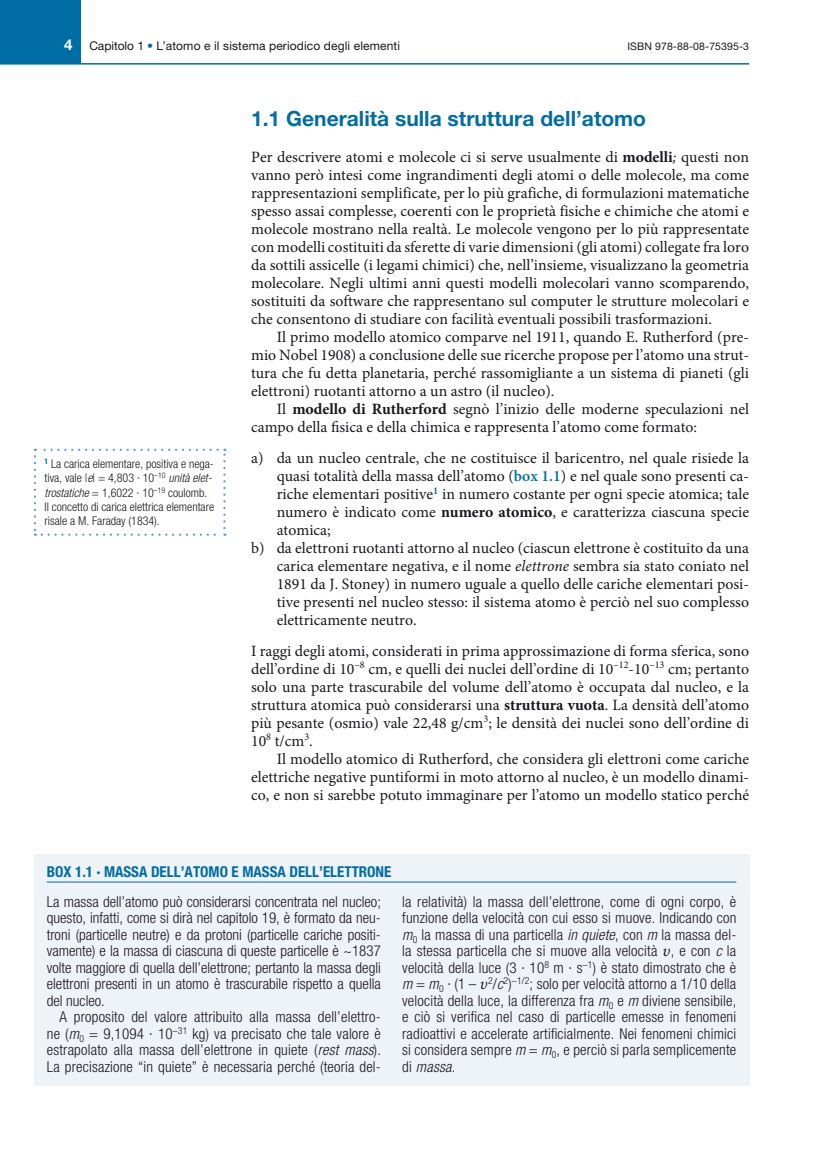
<style>
.page{position:relative;width:830px;height:1149px;background:#fff}
.page>*{position:absolute;margin:0;border:0;box-sizing:border-box;transform-origin:0 0}
.t1{font:700 21px "Helvetica Neue LT Std";color:#006ea4}
.t2{font:15.75px/18px "Minion Pro";color:#1a171c;text-align:justify}
.t3{font:300 condensed 15px/16.5px "Helvetica Neue LT Std";letter-spacing:.015em;color:#1a171c;text-align:justify}
.t4{font:700 condensed 15px "Helvetica Neue LT Std";color:#006ea4}
.t5{font:300 condensed 12px/14.2px "Helvetica Neue LT Std";color:#1a171c}
.t6{font:12px "Helvetica Neue LT Std";letter-spacing:.01em;color:#1a171c}
.t7{font:10.5px "Helvetica Neue LT Std";letter-spacing:.01em;color:#1a171c}
.s1{font-weight:700;font-size:15px;color:#fff}
.s2{color:#006ea4}
.s3{font-style:italic}
.s4{font-weight:700}
.s5{font-weight:600;color:#006ea4}
.s6{font-family:"Minion Pro";font-weight:400;font-style:italic;font-stretch:normal;font-size:16.5px}
</style>
<div class="page">
<div style="left:0;top:0;width:81px;height:64px;background:#006ea4"></div>
<hr style="left:0;top:63px;width:748px;height:2px;background:#006ea4">
<svg style="left:34px;top:448px;width:191px;height:87px"></svg>
<div style="left:34px;top:853px;width:714px;height:231px;background:#eef3f8"></div>
<hr style="left:47px;top:881px;width:689px;height:1px;background:#006ea4">
<p class="t6" style="left:64px;top:41px;width:337px"><span class="s1">4</span> Capitolo 1 <span class="s2">•</span> L’atomo e il sistema periodico degli elementi</p>
<p class="t7" style="left:627px;top:43px;width:123px">ISBN 978-88-08-75395-3</p>
<p class="t5" style="left:45px;top:458px;width:171px"><sup>1</sup> La carica elementare, positiva e nega&shy;tiva, vale |<span class="s3">e</span>| = 4,803 · 10<sup>–10</sup> <span class="s3">unità elet&shy;trostatiche</span> = 1,6022 · 10<sup>–19</sup> coulomb.<br>Il concetto di carica elettrica elementare risale a M. Faraday (1834).</p>
<h1 class="t1" style="left:251px;top:111px;width:396px">1.1 Generalità sulla struttura dell’atomo</h1>
<p class="t2" style="left:251px;top:149px;width:499px">Per descrivere atomi e molecole ci si serve usualmente di <span class="s4">modelli</span><span class="s3">;</span> questi non vanno però intesi come ingrandimenti degli atomi o delle molecole, ma come rappresentazioni semplificate, per lo più grafiche, di formulazioni matematiche spesso assai complesse, coerenti con le proprietà fisiche e chimiche che atomi e molecole mostrano nella realtà. Le molecole vengono per lo più rappresentate con modelli costituiti da sferette di varie dimensioni (gli atomi) collegate fra loro da sottili assicelle (i legami chimici) che, nell’insieme, visualizzano la geometria molecolare. Negli ultimi anni questi modelli molecolari vanno scomparendo, sostituiti da software che rappresentano sul computer le strutture molecolari e che consentono di studiare con facilità eventuali possibili trasformazioni.</p>
<p class="t2" style="left:251px;top:329px;width:499px;text-indent:26px">Il primo modello atomico comparve nel 1911, quando E. Rutherford (pre&shy;mio Nobel 1908) a conclusione delle sue ricerche propose per l’atomo una strut&shy;tura che fu detta planetaria, perché rassomigliante a un sistema di pianeti (gli elettroni) ruotanti attorno a un astro (il nucleo).</p>
<p class="t2" style="left:251px;top:401px;width:499px;text-indent:26px">Il <span class="s4">modello di Rutherford</span> segnò l’inizio delle moderne speculazioni nel campo della fisica e della chimica e rappresenta l’atomo come formato:</p>
<p class="t2" style="left:251px;top:450px;width:499px">a) da un nucleo centrale, che ne costituisce il baricentro, nel quale risiede la</p>
<p class="t2" style="left:276px;top:468px;width:473px">quasi totalità della massa dell’atomo (<span class="s5">box 1.1</span>) e nel quale sono presenti ca-</p>
<p class="t2" style="left:276px;top:486px;width:474px">riche elementari positive<sup>1</sup> in numero costante per ogni specie atomica; tale</p>
<p class="t2" style="left:276px;top:504px;width:473px">numero è indicato come <span class="s4">numero atomico</span>, e caratterizza ciascuna specie</p>
<p class="t2" style="left:276px;top:522px;width:56px">atomica;</p>
<p class="t2" style="left:251px;top:540px;width:499px">b) da elettroni ruotanti attorno al nucleo (ciascun elettrone è costituito da una</p>
<p class="t2" style="left:276px;top:558px;width:473px">carica elementare negativa, e il nome <span class="s3">elettrone</span> sembra sia stato coniato nel</p>
<p class="t2" style="left:276px;top:576px;width:473px">1891 da J. Stoney) in numero uguale a quello delle cariche elementari posi-</p>
<p class="t2" style="left:276px;top:594px;width:473px">tive presenti nel nucleo stesso: il sistema atomo è perciò nel suo complesso</p>
<p class="t2" style="left:276px;top:612px;width:141px">elettricamente neutro.</p>
<p class="t2" style="left:251px;top:642px;width:499px">I raggi degli atomi, considerati in prima approssimazione di forma sferica, sono dell’ordine di 10<sup>–8</sup> cm, e quelli dei nuclei dell’ordine di 10<sup>–12</sup>-10<sup>–13</sup> cm; pertanto solo una parte trascurabile del volume dell’atomo è occupata dal nucleo, e la struttura atomica può considerarsi una <span class="s4">struttura vuota</span>. La densità dell’atomo più pesante (osmio) vale 22,48 g/cm<sup>3</sup>; le densità dei nuclei sono dell’ordine di 10<sup>8</sup> t/cm<sup>3</sup>.</p>
<p class="t2" style="left:251px;top:750px;width:499px;text-indent:26px">Il modello atomico di Rutherford, che considera gli elettroni come cariche elettriche negative puntiformi in moto attorno al nucleo, è un modello dinami&shy;co, e non si sarebbe potuto immaginare per l’atomo un modello statico perché</p>
<p class="t4" style="left:47px;top:863px;width:346px">BOX 1.1 ∙ MASSA DELL’ATOMO E MASSA DELL’ELETTRONE</p>
<p class="t3" style="left:47px;top:894px;width:335px">La massa dell’atomo può considerarsi concentrata nel nucleo; questo, infatti, come si dirà nel capitolo 19, è formato da neu&shy;troni (particelle neutre) e da protoni (particelle cariche positi&shy;vamente) e la massa di ciascuna di queste particelle è ~1837 volte maggiore di quella dell’elettrone; pertanto la massa degli elettroni presenti in un atomo è trascurabile rispetto a quella del nucleo.</p>
<p class="t3" style="left:47px;top:1010px;width:335px;text-indent:13px">A proposito del valore attribuito alla massa dell’elettro&shy;ne (<span class="s3">m</span><sub>0</sub> = 9,1094 · 10<sup>–31</sup> kg) va precisato che tale valore è estrapolato alla massa dell’elettrone in quiete (<span class="s3">rest mass</span>).<br>La precisazione “in quiete” è necessaria perché (teoria del-</p>
<p class="t3" style="left:402px;top:894px;width:335px">la relatività) la massa dell’elettrone, come di ogni corpo, è funzione della velocità con cui esso si muove. Indicando con <span class="s3">m</span><sub>0</sub> la massa di una particella <span class="s3">in quiete</span>, con <span class="s3">m</span> la massa del&shy;la stessa particella che si muove alla velocità <span class="s6">υ</span>, e con <span class="s3">c</span> la velocità della luce (3 · 10<sup>8</sup> m · s<sup>–1</sup>) è stato dimostrato che è <span class="s3">m</span> = <span class="s3">m</span><sub>0</sub> · (1 – <span class="s6">υ</span><sup>2</sup>/<span class="s3">c</span><sup>2</sup>)<sup>–1/2</sup>; solo per velocità attorno a 1/10 della velocità della luce, la differenza fra <span class="s3">m</span><sub>0</sub> e <span class="s3">m</span> diviene sensibile, e ciò si verifica nel caso di particelle emesse in fenomeni radioattivi e accelerate artificialmente. Nei fenomeni chimici si considera sempre <span class="s3">m</span> = <span class="s3">m</span><sub>0</sub>, e perciò si parla semplicemente di <span class="s3">massa</span>.</p>
</div>
